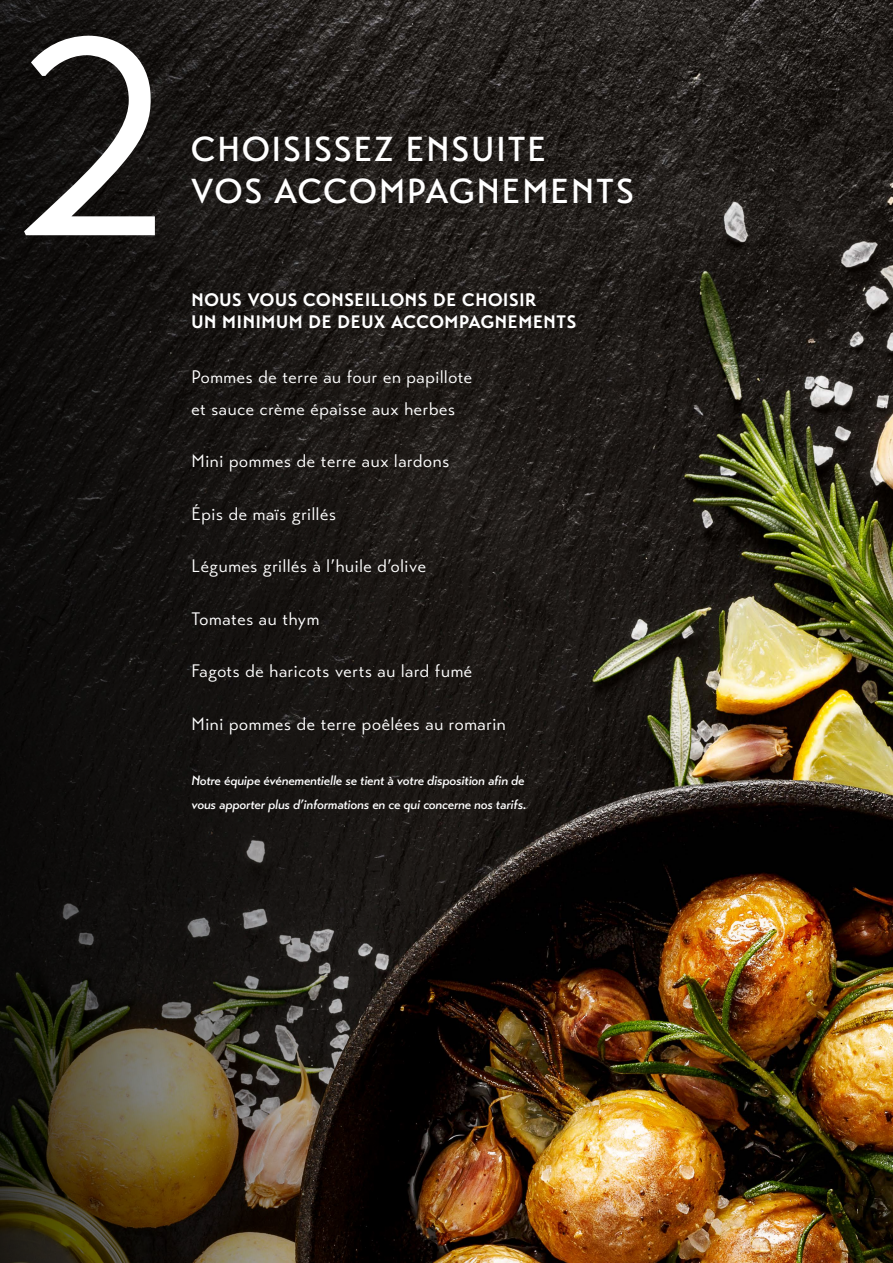
<style>
.page{position:relative;width:893px;height:1263px;background:#fff}
.page>*{position:absolute;margin:0;border:0;box-sizing:border-box;transform-origin:0 0}
.t1{font:300px "Transat Standard";color:#fff}
.t2{font:500 34.5px "Transat";letter-spacing:.06em;color:#fff}
.t3{font:18px "Transat Standard";letter-spacing:.04em;color:#fff}
.t4{font:700 18px "Transat";letter-spacing:.04em;color:#fff}
.t5{font:italic 500 13.5px/24px "Transat";color:#fff}
</style>
<div class="page">
<img style="left:866px;top:0;width:27px;height:1263px">
<img style="left:0;top:0;width:866px;height:1263px">
<p class="t1" style="left:15px;top:-46px;width:158px">2</p>
<p class="t2" style="left:191px;top:129px;width:356px">CHOISISSEZ ENSUITE</p>
<p class="t2" style="left:191px;top:170px;width:444px">VOS ACCOMPAGNEMENTS</p>
<p class="t4" style="left:191px;top:289px;width:346px">NOUS VOUS CONSEILLONS DE CHOISIR</p>
<p class="t4" style="left:191px;top:311px;width:387px">UN MINIMUM DE DEUX ACCOMPAGNEMENTS</p>
<p class="t3" style="left:191px;top:366px;width:282px">Pommes de terre au four en papillote</p>
<p class="t3" style="left:191px;top:398px;width:265px">et sauce crème épaisse aux herbes</p>
<p class="t3" style="left:191px;top:450px;width:259px">Mini pommes de terre aux lardons</p>
<p class="t3" style="left:191px;top:503px;width:146px">Épis de maïs grillés</p>
<p class="t3" style="left:191px;top:555px;width:236px">Légumes grillés à l’huile d’olive</p>
<p class="t3" style="left:191px;top:608px;width:129px">Tomates au thym</p>
<p class="t3" style="left:191px;top:660px;width:282px">Fagots de haricots verts au lard fumé</p>
<p class="t3" style="left:191px;top:713px;width:316px">Mini pommes de terre poêlées au romarin</p>
<p class="t5" style="left:191px;top:768px;width:337px">Notre équipe événementielle se tient à votre disposition afin de vous apporter plus d’informations en ce qui concerne nos tarifs.</p>
</div>
